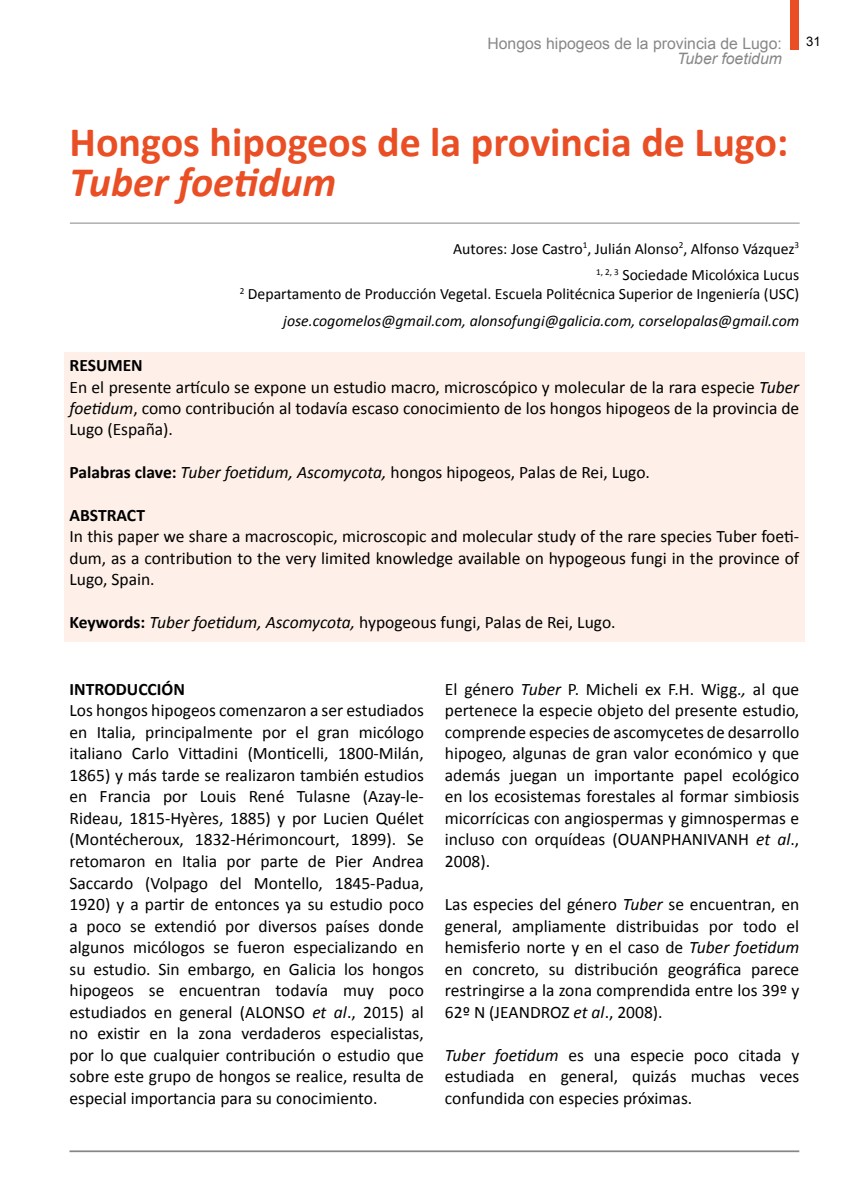
<style>
.page{position:relative;width:844px;height:1191px;background:#fff}
.page>*{position:absolute;margin:0;border:0;box-sizing:border-box;transform-origin:0 0}
.t1{font:700 42px "Calibri";color:#e94e24}
.t2{font:italic 700 42px "Calibri";color:#e94e24}
.t3{font:17.5px/21.5px "Calibri";color:#000;text-align:justify}
.t4{font:700 17.5px "Calibri";color:#000}
.t5{font:15.75px/26.2px "Calibri";color:#000;text-align:right}
.t6{font:15.75px "Arial";color:#878787}
.t7{font:italic 15.75px "Arial";color:#878787}
.t8{font:13.12px "Arial";color:#000}
.s1{font-style:italic}
.s2{font-weight:700}
</style>
<div class="page">
<div style="left:790px;top:0;width:9px;height:50px;background:#e94e24"></div>
<hr style="left:69px;top:1150px;width:730px;height:2px;background:#878787">
<div style="left:64px;top:352px;width:740px;height:289px;background:#fef0e8"></div>
<hr style="left:70px;top:223px;width:729px;height:1px;background:#878787">
<p class="t6" style="left:487px;top:33px;width:296px">Hongos hipogeos de la provincia de Lugo:</p>
<p class="t7" style="left:677px;top:49px;width:106px">Tuber foetidum</p>
<p class="t8" style="left:806px;top:33px;width:16px">31</p>
<h1 class="t1" style="left:69px;top:115px;width:720px">Hongos hipogeos de la provincia de Lugo:</h1>
<h1 class="t2" style="left:69px;top:155px;width:268px">Tuber foetidum</h1>
<p class="t5" style="left:453px;top:235px;width:347px">Autores: Jose Castro<sup>1</sup>, Julián Alonso<sup>2</sup>, Alfonso Vázquez<sup>3<br>1,</sup> <sup>2,</sup> <sup>3</sup> Sociedade Micolóxica Lucus</p>
<p class="t5" style="left:239px;top:281px;width:561px"><sup>2</sup> Departamento de Producción Vegetal. Escuela Politécnica Superior de Ingeniería (USC) <span class="s1">jose.cogomelos@gmail.com, alonsofungi@galicia.com, corselopalas@gmail.com</span></p>
<p class="t3" style="left:69px;top:355px;width:731px;text-align:left"><span class="s2">RESUMEN<br></span>En el presente artículo se expone un estudio macro, microscópico y molecular de la rara especie <span class="s1">Tuber foetidum</span>, como contribución al todavía escaso conocimiento de los hongos hipogeos de la provincia de Lugo (España).</p>
<p class="t3" style="left:69px;top:462px;width:582px"><span class="s2">Palabras clave:</span> <span class="s1">Tuber foetidum, Ascomycota,</span> hongos hipogeos, Palas de Rei, Lugo.</p>
<p class="t4" style="left:69px;top:504px;width:77px">ABSTRACT</p>
<p class="t3" style="left:69px;top:526px;width:731px">In this paper we share a macroscopic, microscopic and molecular study of the rare species Tuber foeti&shy;dum, as a contribution to the very limited knowledge available on hypogeous fungi in the province of Lugo, Spain.</p>
<p class="t3" style="left:69px;top:611px;width:547px"><span class="s2">Keywords:</span> <span class="s1">Tuber foetidum, Ascomycota,</span> hypogeous fungi, Palas de Rei, Lugo.</p>
<p class="t4" style="left:69px;top:677px;width:117px">INTRODUCCIÓN</p>
<p class="t3" style="left:69px;top:699px;width:356px">Los hongos hipogeos comenzaron a ser estudiados en Italia, principalmente por el gran micólogo italiano Carlo Vittadini (Monticelli, 1800-Milán, 1865) y más tarde se realizaron también estudios en Francia por Louis René Tulasne (Azay-le-Rideau, 1815-Hyères, 1885) y por Lucien Quélet (Montécheroux, 1832-Hérimoncourt, 1899). Se retomaron en Italia por parte de Pier Andrea Saccardo (Volpago del Montello, 1845-Padua, 1920) y a partir de entonces ya su estudio poco a poco se extendió por diversos países donde algunos micólogos se fueron especializando en su estudio. Sin embargo, en Galicia los hongos hipogeos se encuentran todavía muy poco estudiados en general (ALONSO <span class="s1">et al</span>., 2015) al no existir en la zona verdaderos especialistas, por lo que cualquier contribución o estudio que sobre este grupo de hongos se realice, resulta de especial importancia para su conocimiento.</p>
<p class="t3" style="left:445px;top:678px;width:356px">El género <span class="s1">Tuber</span> P. Micheli ex F.H. Wigg.<span class="s1">,</span> al que pertenece la especie objeto del presente estudio, comprende especies de ascomycetes de desarrollo hipogeo, algunas de gran valor económico y que además juegan un importante papel ecológico en los ecosistemas forestales al formar simbiosis micorrícicas con angiospermas y gimnospermas e incluso con orquídeas (OUANPHANIVANH <span class="s1">et al</span>., 2008).</p>
<p class="t3" style="left:445px;top:893px;width:356px">Las especies del género <span class="s1">Tuber</span> se encuentran, en general, ampliamente distribuidas por todo el hemisferio norte y en el caso de <span class="s1">Tuber foetidum </span>en concreto, su distribución geográfica parece restringirse a la zona comprendida entre los 39º y 62º N (JEANDROZ <span class="s1">et al</span>., 2008).</p>
<p class="t3" style="left:445px;top:1044px;width:356px"><span class="s1">Tuber foetidum</span> es una especie poco citada y estudiada en general, quizás muchas veces confundida con especies próximas.</p>
</div>
